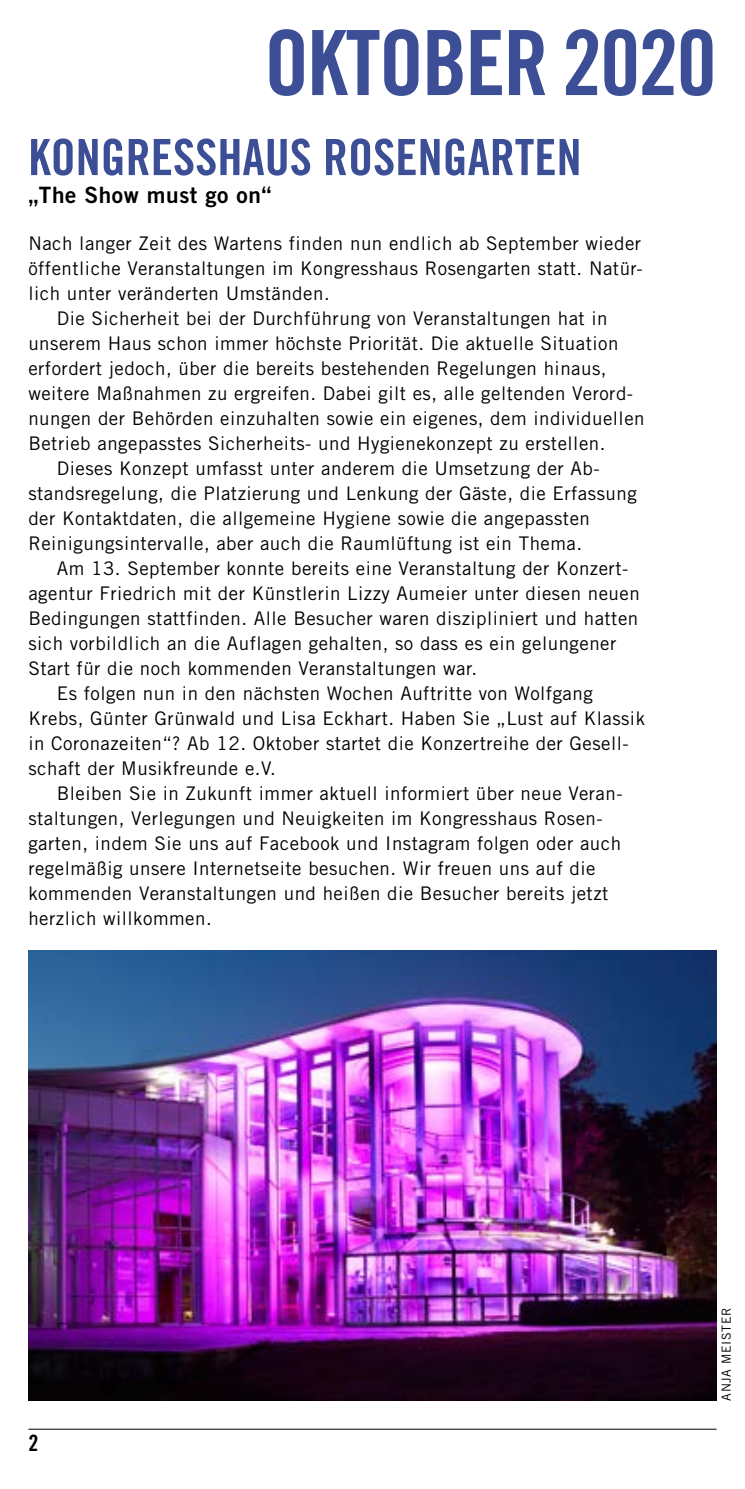
<style>
.page{position:relative;width:745px;height:1489px;background:#fff}
.page>*{position:absolute;margin:0;border:0;box-sizing:border-box;transform-origin:0 0}
.t1{font:90px "Trade Gothic LT Bold Cond Twenty";letter-spacing:-.02em;color:#3b4e96}
.t2{font:50px "Trade Gothic LT Bold Cond Twenty";color:#3b4e96}
.t3{font:22.5px "Trade Gothic LT Bold Two";letter-spacing:.025em;color:#000}
.t4{font:22.5px "Trade Gothic LT Bold Cond Twenty";color:#000}
.t5{font:18.75px "Trade Gothic LT";letter-spacing:.025em;color:#000}
.t6{font:12.5px "Trade Gothic LT";color:#000}
</style>
<div class="page">
<hr style="left:28px;top:1428px;width:688px;height:1px;background:#000">
<img style="left:28px;top:950px;width:688px;height:450px">
<h1 class="t1" style="left:264px;top:8px;width:453px">OKTOBER 2020</h1>
<h2 class="t2" style="left:28px;top:127px;width:554px">KONGRESSHAUS ROSENGARTEN</h2>
<p class="t3" style="left:28px;top:181px;width:244px">„The Show must go on“</p>
<p class="t5" style="left:28px;top:232px;width:614px">Nach langer Zeit des Wartens finden nun endlich ab September wieder</p>
<p class="t5" style="left:28px;top:257px;width:615px">öffentliche Veranstaltungen im Kongresshaus Rosengarten statt. Natür-</p>
<p class="t5" style="left:28px;top:282px;width:302px">lich unter veränderten Umständen.</p>
<p class="t5" style="left:57px;top:307px;width:552px">Die Sicherheit bei der Durchführung von Veranstaltungen hat in</p>
<p class="t5" style="left:28px;top:332px;width:591px">unserem Haus schon immer höchste Priorität. Die aktuelle Situation</p>
<p class="t5" style="left:28px;top:357px;width:579px">erfordert jedoch, über die bereits bestehenden Regelungen hinaus,</p>
<p class="t5" style="left:28px;top:382px;width:606px">weitere Maßnahmen zu ergreifen. Dabei gilt es, alle geltenden Verord-</p>
<p class="t5" style="left:28px;top:407px;width:617px">nungen der Behörden einzuhalten sowie ein eigenes, dem individuellen</p>
<p class="t5" style="left:28px;top:432px;width:578px">Betrieb angepasstes Sicherheits- und Hygienekonzept zu erstellen.</p>
<p class="t5" style="left:57px;top:457px;width:544px">Dieses Konzept umfasst unter anderem die Umsetzung der Ab-</p>
<p class="t5" style="left:28px;top:482px;width:609px">standsregelung, die Platzierung und Lenkung der Gäste, die Erfassung</p>
<p class="t5" style="left:28px;top:507px;width:562px">der Kontaktdaten, die allgemeine Hygiene sowie die angepassten</p>
<p class="t5" style="left:28px;top:532px;width:555px">Reinigungsintervalle, aber auch die Raumlüftung ist ein Thema.</p>
<p class="t5" style="left:57px;top:557px;width:572px">Am 13. September konnte bereits eine Veranstaltung der Konzert-</p>
<p class="t5" style="left:28px;top:582px;width:612px">agentur Friedrich mit der Künstlerin Lizzy Aumeier unter diesen neuen</p>
<p class="t5" style="left:28px;top:607px;width:611px">Bedingungen stattfinden. Alle Besucher waren diszipliniert und hatten</p>
<p class="t5" style="left:28px;top:632px;width:589px">sich vorbildlich an die Auflagen gehalten, so dass es ein gelungener</p>
<p class="t5" style="left:28px;top:657px;width:450px">Start für die noch kommenden Veranstaltungen war.</p>
<p class="t5" style="left:57px;top:682px;width:537px">Es folgen nun in den nächsten Wochen Auftritte von Wolfgang</p>
<p class="t5" style="left:28px;top:707px;width:617px">Krebs, Günter Grünwald und Lisa Eckhart. Haben Sie „Lust auf Klassik</p>
<p class="t5" style="left:28px;top:732px;width:601px">in Coronazeiten“? Ab 12. Oktober startet die Konzertreihe der Gesell-</p>
<p class="t5" style="left:28px;top:757px;width:249px">schaft der Musikfreunde e.V.</p>
<p class="t5" style="left:57px;top:782px;width:567px">Bleiben Sie in Zukunft immer aktuell informiert über neue Veran-</p>
<p class="t5" style="left:28px;top:807px;width:575px">staltungen, Verlegungen und Neuigkeiten im Kongresshaus Rosen-</p>
<p class="t5" style="left:28px;top:832px;width:594px">garten, indem Sie uns auf Facebook und Instagram folgen oder auch</p>
<p class="t5" style="left:28px;top:857px;width:568px">regelmäßig unsere Internetseite besuchen. Wir freuen uns auf die</p>
<p class="t5" style="left:28px;top:882px;width:581px">kommenden Veranstaltungen und heißen die Besucher bereits jetzt</p>
<p class="t5" style="left:28px;top:907px;width:185px">herzlich willkommen.</p>
<p class="t4" style="left:28px;top:1428px;width:11px">2</p>
<p class="t6" style="left:718px;top:1400px;width:92px;rotate:-90deg">Anja Meister</p>
</div>
